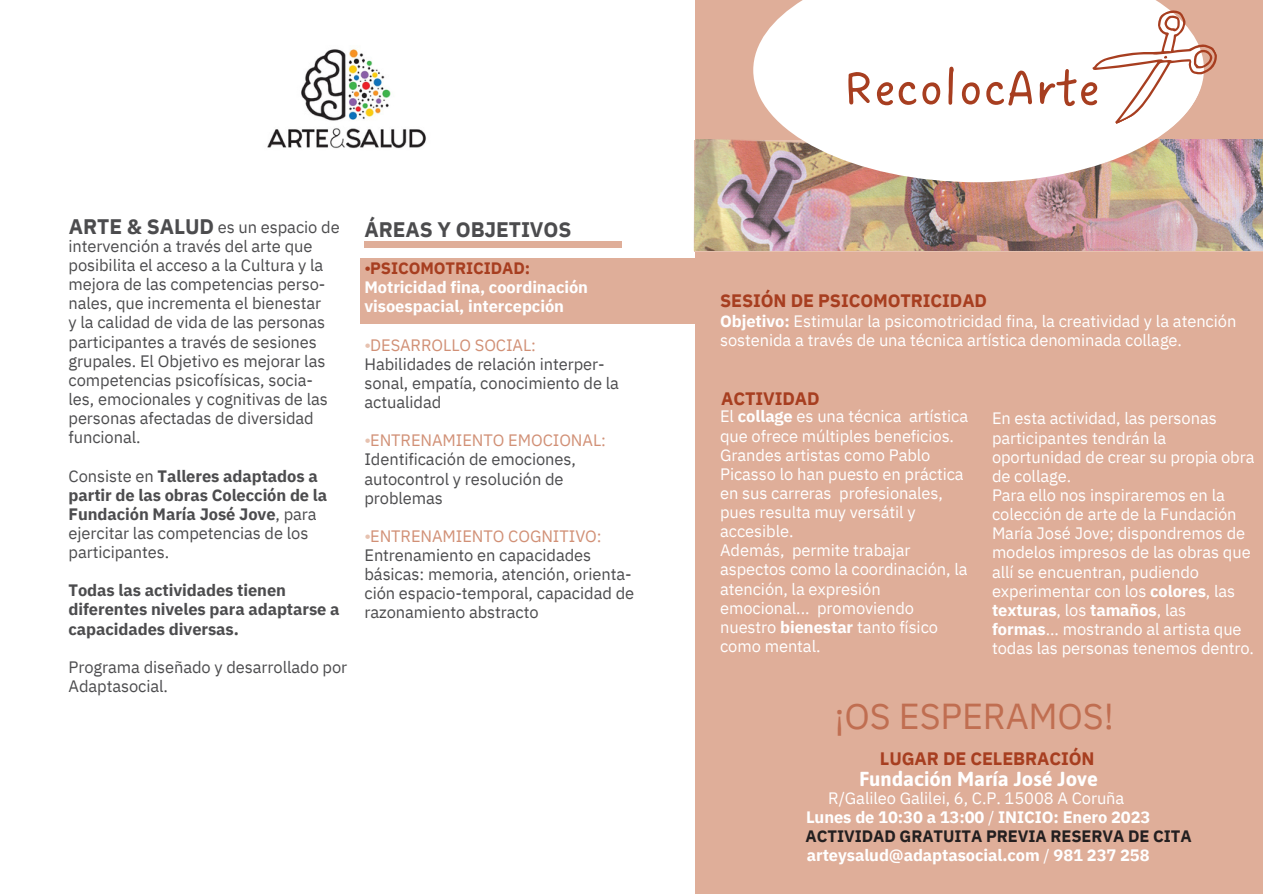
<style>
.page{position:relative;width:1263px;height:894px;background:#fff}
.page>*{position:absolute;margin:0;border:0;box-sizing:border-box;transform-origin:0 0}
.t1{font:52.95px "DO Sans Regular";letter-spacing:-.005em;color:#a73e20}
.t2{font:36px "IBM Plex Sans";letter-spacing:-.005em;color:#c06e51}
.t3{font:700 21px "IBM Plex Sans";letter-spacing:-.005em;color:#4c4c4e}
.t4{font:700 20.25px "Asap";color:#fff}
.t5{font:700 18px "IBM Plex Sans";letter-spacing:-.005em;color:#a73e20}
.t6{font:16.5px/19px "IBM Plex Sans";letter-spacing:-.005em;color:#fff}
.t7{font:16.5px/19px "IBM Plex Sans";letter-spacing:-.005em;color:#4c4c4e}
.t8{font:700 16.5px/19px "IBM Plex Sans";letter-spacing:-.005em;color:#4c4c4e}
.t9{font:700 16.5px/19px "IBM Plex Sans";letter-spacing:-.005em;color:#fff}
.t10{font:16.5px "IBM Plex Sans";letter-spacing:-.005em;color:#d19076}
.t11{font:700 16.5px "IBM Plex Sans";letter-spacing:-.005em;color:#a73e20}
.s1{font-weight:400}
.s2{font-family:"Free Serif";font-weight:400}
.s3{font-family:"Free Serif";color:#e7c2b0}
.s4{color:#d19076}
.s5{font-weight:700}
.s6{color:#231f20}
</style>
<div class="page">
<div style="left:695px;top:0;width:567px;height:892px;background:#dfae99"></div>
<img style="left:267px;top:49px;width:160px;height:100px">
<div style="left:360px;top:259px;width:514px;height:65px;background:#dfae99"></div>
<div style="left:364px;top:241px;width:257px;height:6px;background:#dfae99"></div>
<img style="left:693px;top:139px;width:570px;height:112px">
<svg style="left:753px;top:0;width:450px;height:182px;background:#f5eeea"></svg>
<svg style="left:1081px;top:0;width:136px;height:124px"></svg>
<p class="t3" style="left:69px;top:212px;width:147px">ARTE &amp; SALUD</p>
<p class="t7" style="left:218px;top:217px;width:124px">es un espacio de</p>
<p class="t3" style="left:364px;top:216px;width:208px">ÁREAS Y OBJETIVOS</p>
<p class="t7" style="left:69px;top:236px;width:258px">intervención a través del arte que posibilita el acceso a la Cultura y la mejora de las competencias perso&shy;nales, que incrementa el bienestar</p>
<p class="t7" style="left:69px;top:312px;width:258px">y la calidad de vida de las personas participantes a través de sesiones grupales. El Objetivo es mejorar las competencias psicofísicas, socia-</p>
<p class="t7" style="left:69px;top:389px;width:261px">les, emocionales y cognitivas de las personas afectadas de diversidad funcional.</p>
<p class="t8" style="left:69px;top:465px;width:260px"><span class="s1">Consiste en</span> Talleres adaptados a partir de las obras Colección de la<br>Fundación María José Jove<span class="s1">, para ejercitar las competencias de los participantes.</span></p>
<p class="t8" style="left:69px;top:580px;width:273px">Todas las actividades tienen diferentes niveles para adaptarse a capacidades diversas.</p>
<p class="t7" style="left:69px;top:657px;width:280px">Programa diseñado y desarrollado por<br>Adaptasocial.</p>
<p class="t11" style="left:364px;top:257px;width:167px"><span class="s2">⦁</span>PSICOMOTRICIDAD:</p>
<p class="t9" style="left:364px;top:277px;width:225px">Motricidad fina, coordinación visoespacial, intercepción</p>
<p class="t10" style="left:364px;top:333px;width:173px"><span class="s3">⦁</span>DESARROLLO SOCIAL:</p>
<p class="t7" style="left:364px;top:354px;width:256px">Habilidades de relación interper&shy;sonal, empatía, conocimiento de la actualidad</p>
<p class="t7" style="left:364px;top:430px;width:243px"><span class="s3">⦁</span><span class="s4">ENTRENAMIENTO EMOCIONAL:<br></span>Identificación de emociones, autocontrol y resolución de problemas</p>
<p class="t7" style="left:364px;top:526px;width:271px"><span class="s3">⦁</span><span class="s4">ENTRENAMIENTO COGNITIVO:<br></span>Entrenamiento en capacidades básicas: memoria, atención, orienta&shy;ción espacio-temporal, capacidad de razonamiento abstracto</p>
<p class="t1" style="left:843px;top:57px;width:258px">RecolocArte</p>
<p class="t5" style="left:720px;top:288px;width:269px">SESIÓN DE PSICOMOTRICIDAD</p>
<p class="t6" style="left:720px;top:311px;width:518px"><span class="s5">Objetivo:</span> Estimular la psicomotricidad fina, la creatividad y la atención sostenida a través de una técnica artística denominada collage.</p>
<p class="t5" style="left:721px;top:386px;width:100px">ACTIVIDAD</p>
<p class="t6" style="left:720px;top:406px;width:250px">El <span class="s5">collage</span> es una técnica artística que ofrece múltiples beneficios.<br>Grandes artistas como Pablo<br>Picasso lo han puesto en práctica en sus carreras profesionales, pues resulta muy versátil y accesible.</p>
<p class="t6" style="left:720px;top:540px;width:249px">Además, permite trabajar aspectos como la coordinación, la atención, la expresión emocional... promoviendo nuestro <span class="s5">bienestar</span> tanto físico como mental.</p>
<p class="t6" style="left:992px;top:408px;width:264px">En esta actividad, las personas participantes tendrán la oportunidad de crear su propia obra de collage.</p>
<p class="t6" style="left:992px;top:485px;width:264px">Para ello nos inspiraremos en la colección de arte de la Fundación<br>María José Jove; dispondremos de modelos impresos de las obras que allí se encuentran, pudiendo experimentar con los <span class="s5">colores</span>, las <span class="s5">texturas</span>, los <span class="s5">tamaños</span>, las <span class="s5">formas</span>... mostrando al artista que todas las personas tenemos dentro.</p>
<p class="t2" style="left:834px;top:692px;width:281px">¡OS ESPERAMOS!</p>
<p class="t4" style="left:859px;top:766px;width:240px">Fundación María José Jove</p>
<p class="t5" style="left:880px;top:746px;width:216px">LUGAR DE CELEBRACIÓN</p>
<p class="t6" style="left:828px;top:788px;width:298px">R/Galileo Galilei, 6, C.P. 15008 A Coruña</p>
<p class="t9" style="left:806px;top:807px;width:388px">Lunes de 10:30 a 13:00 <span class="s1">/</span> INICIO: Enero 2023<br><span class="s6">ACTIVIDAD GRATUITA PREVIA RESERVA DE CITA </span>arteysalud@adaptasocial.com <span class="s1">/</span> 981 237 258</p>
</div>
